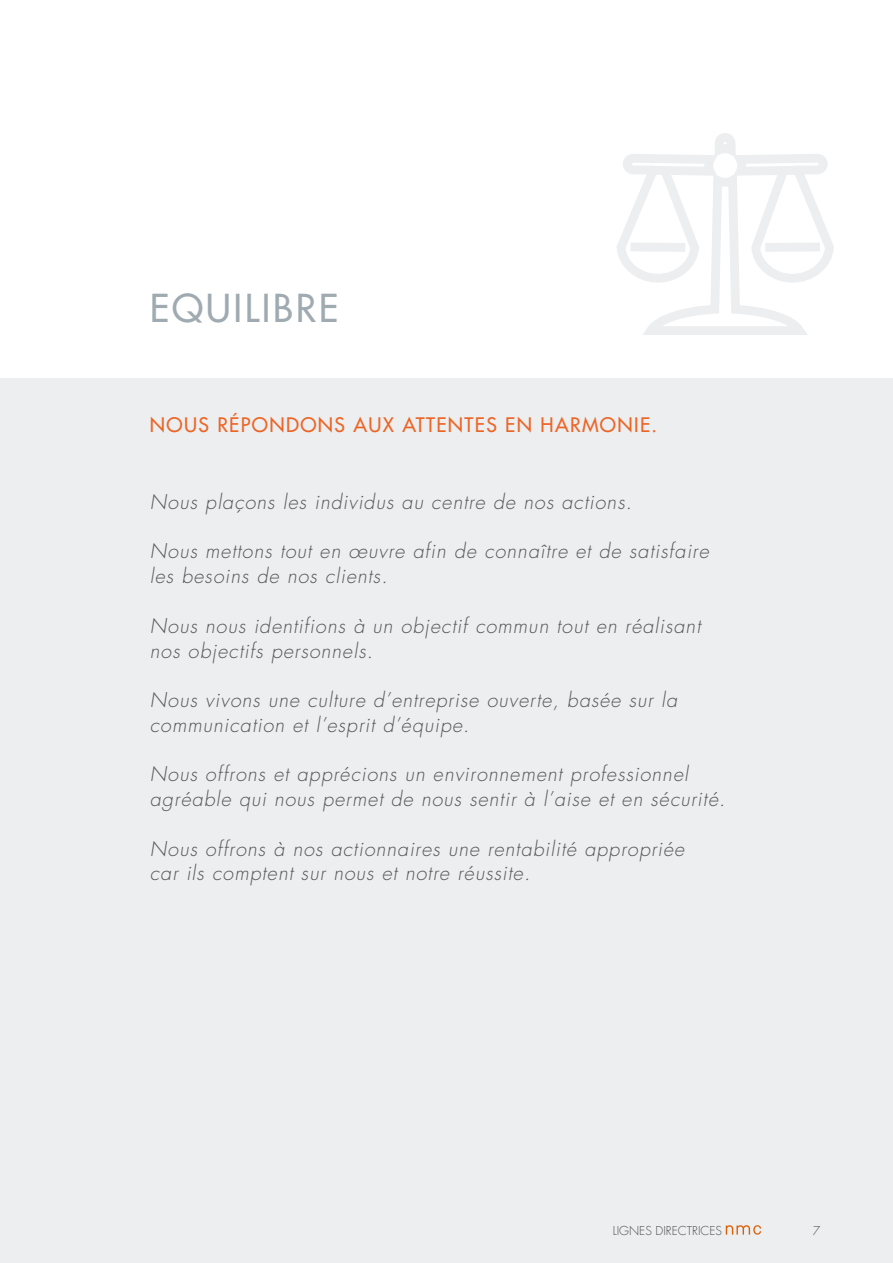
<style>
.page{position:relative;width:893px;height:1263px;background:#fff}
.page>*{position:absolute;margin:0;border:0;box-sizing:border-box;transform-origin:0 0}
.t1{font:500 37.5px "Futura CE";letter-spacing:.07em;color:#a0abb1}
.t2{font:italic 300 19.8px/24.8px "Futura CE";letter-spacing:.05em;color:#575756}
.t3{font:500 19.5px "Futura CE";letter-spacing:.07em;color:#ec6525}
.t4{font:300 12px "Futura LT";color:#575756}
</style>
<div class="page">
<div style="left:0;top:378px;width:893px;height:885px;background:#eceef0"></div>
<svg style="left:617px;top:133px;width:217px;height:202px"></svg>
<h1 class="t1" style="left:150px;top:281px;width:190px">EQUILIBRE</h1>
<p class="t3" style="left:150px;top:411px;width:509px">NOUS RÉPONDONS AUX ATTENTES EN HARMONIE.</p>
<p class="t2" style="left:150px;top:490px;width:483px">Nous plaçons les individus au centre de nos actions.</p>
<p class="t2" style="left:150px;top:539px;width:560px">Nous mettons tout en œuvre afin de connaître et de satisfaire les besoins de nos clients.</p>
<p class="t2" style="left:150px;top:613px;width:552px">Nous nous identifions à un objectif commun tout en réalisant nos objectifs personnels.</p>
<p class="t2" style="left:150px;top:688px;width:529px">Nous vivons une culture d’entreprise ouverte, basée sur la communication et l’esprit d’équipe.</p>
<p class="t2" style="left:150px;top:762px;width:577px">Nous offrons et apprécions un environnement professionnel agréable qui nous permet de nous sentir à l’aise et en sécurité.</p>
<p class="t2" style="left:150px;top:836px;width:536px">Nous offrons à nos actionnaires une rentabilité appropriée car ils comptent sur nous et notre réussite.</p>
<p class="t4" style="left:613px;top:1223px;width:111px">LIGNES DIRECTRICES</p>
<p class="t4" style="left:813px;top:1224px;width:9px">7</p>
</div>
